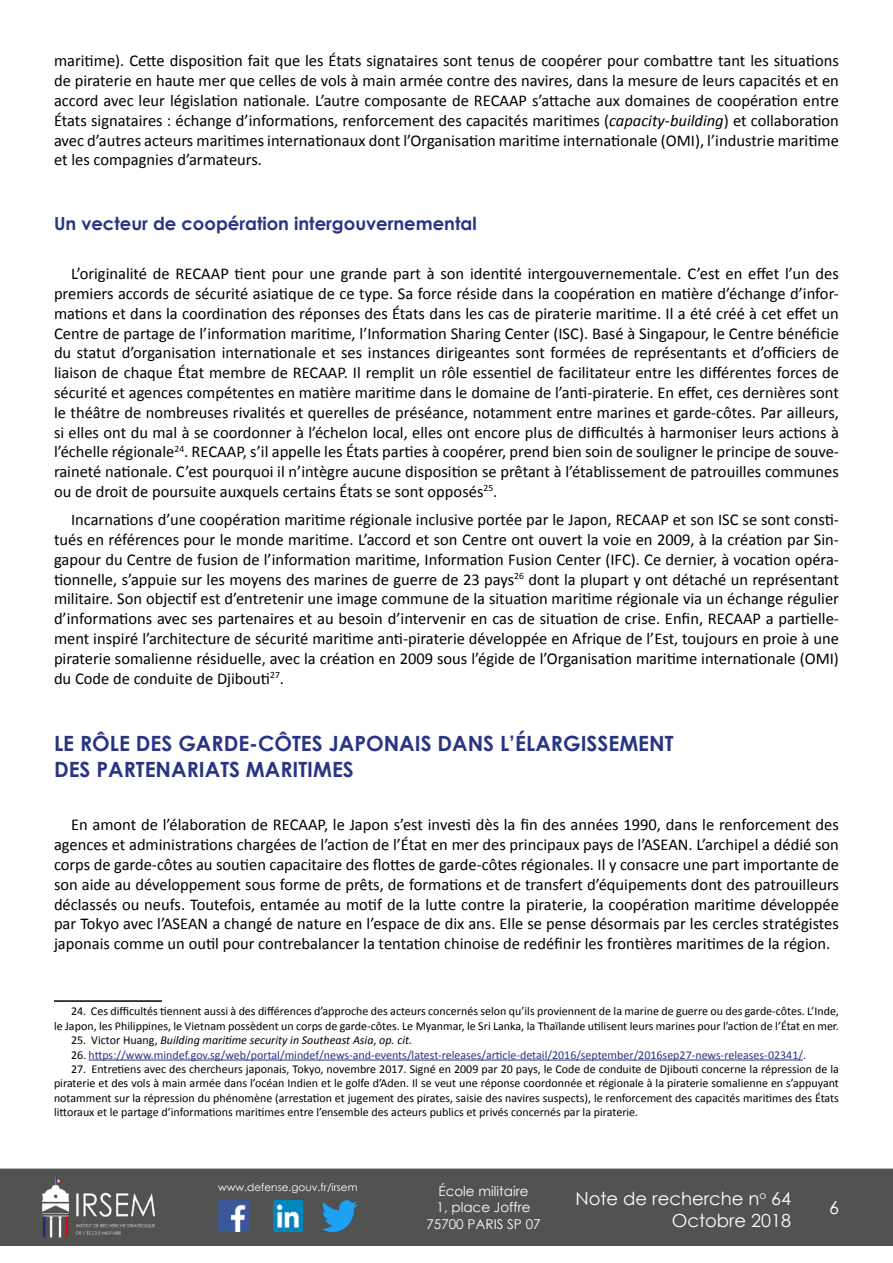
<style>
.page{position:relative;width:893px;height:1263px;background:#fff}
.page>*{position:absolute;margin:0;border:0;box-sizing:border-box;transform-origin:0 0}
.t1{font:700 21px/25.2px "Century Gothic";color:#283583}
.t2{font:700 18px "Century Gothic";color:#283583}
.t3{font:18px/21.6px "Century Gothic";color:#fff;text-align:right}
.t4{font:16.5px/19.8px "Calibri";color:#000;text-align:justify}
.t5{font:13.5px/16.2px "Century Gothic";color:#fff;text-align:center}
.t6{font:12px/14.4px "Calibri";color:#000;text-align:right}
.t7{font:12px "Calibri";color:#283583}
.t8{font:italic 12px "Calibri";color:#000}
.t9{font:10.5px "Century Gothic";color:#fff}
.s1{font-style:italic}
.s2{font-style:normal}
.s3{color:#000}
</style>
<div class="page">
<div style="left:0;top:1168px;width:893px;height:78px;background:#525251;border:2px solid #525251"></div>
<img style="left:39px;top:1169px;width:117px;height:76px">
<img style="left:322px;top:1200px;width:36px;height:32px">
<img style="left:218px;top:1200px;width:31px;height:32px">
<img style="left:274px;top:1200px;width:28px;height:32px">
<hr style="left:54px;top:1000px;width:108px;height:2px;background:#000">
<hr style="left:89px;top:1060px;width:714px;height:1px;background:#283583">
<p class="t4" style="left:54px;top:51px;width:786px">maritime). Cette disposition fait que les États signataires sont tenus de coopérer pour combattre tant les situations de piraterie en haute mer que celles de vols à main armée contre des navires, dans la mesure de leurs capacités et en accord avec leur législation nationale. L’autre composante de RECAAP s’attache aux domaines de coopération entre États signataires : échange d’informations, renforcement des capacités maritimes (<span class="s1">capacity-building</span>) et collaboration avec d’autres acteurs maritimes internationaux dont l’Organisation maritime internationale (OMI), l’industrie maritime et les compagnies d’armateurs.</p>
<p class="t2" style="left:54px;top:209px;width:424px">Un vecteur de coopération intergouvernemental</p>
<p class="t4" style="left:54px;top:264px;width:786px;text-indent:17px">L’originalité de RECAAP tient pour une grande part à son identité intergouvernementale. C’est en effet l’un des premiers accords de sécurité asiatique de ce type. Sa force réside dans la coopération en matière d’échange d’infor&shy;mations et dans la coordination des réponses des États dans les cas de piraterie maritime. Il a été créé à cet effet un Centre de partage de l’information maritime, l’Information Sharing Center (ISC). Basé à Singapour, le Centre bénéficie du statut d’organisation internationale et ses instances dirigeantes sont formées de représentants et d’officiers de liaison de chaque État membre de RECAAP. Il remplit un rôle essentiel de facilitateur entre les différentes forces de sécurité et agences compétentes en matière maritime dans le domaine de l’anti-piraterie. En effet, ces dernières sont le théâtre de nombreuses rivalités et querelles de préséance, notamment entre marines et garde-côtes. Par ailleurs, si elles ont du mal à se coordonner à l’échelon local, elles ont encore plus de difficultés à harmoniser leurs actions à l’échelle régionale<sup>24</sup>. RECAAP, s’il appelle les États parties à coopérer, prend bien soin de souligner le principe de souve&shy;raineté nationale. C’est pourquoi il n’intègre aucune disposition se prêtant à l’établissement de patrouilles communes ou de droit de poursuite auxquels certains États se sont opposés<sup>25</sup>.</p>
<p class="t4" style="left:54px;top:510px;width:786px;text-indent:17px">Incarnations d’une coopération maritime régionale inclusive portée par le Japon, RECAAP et son ISC se sont consti&shy;tués en références pour le monde maritime. L’accord et son Centre ont ouvert la voie en 2009, à la création par Sin&shy;gapour du Centre de fusion de l’information maritime, Information Fusion Center (IFC). Ce dernier, à vocation opéra&shy;tionnelle, s’appuie sur les moyens des marines de guerre de 23 pays<sup>26</sup> dont la plupart y ont détaché un représentant militaire. Son objectif est d’entretenir une image commune de la situation maritime régionale via un échange régulier d’informations avec ses partenaires et au besoin d’intervenir en cas de situation de crise. Enfin, RECAAP a partielle&shy;ment inspiré l’architecture de sécurité maritime anti-piraterie développée en Afrique de l’Est, toujours en proie à une piraterie somalienne résiduelle, avec la création en 2009 sous l’égide de l’Organisation maritime internationale (OMI) du Code de conduite de Djibouti<sup>27</sup>.</p>
<p class="t1" style="left:54px;top:730px;width:621px">LE RÔLE DES GARDE-CÔTES JAPONAIS DANS L’ÉLARGISSEMENT<br>DES PARTENARIATS MARITIMES</p>
<p class="t4" style="left:54px;top:815px;width:786px;text-indent:17px">En amont de l’élaboration de RECAAP, le Japon s’est investi dès la fin des années 1990, dans le renforcement des agences et administrations chargées de l’action de l’État en mer des principaux pays de l’ASEAN. L’archipel a dédié son corps de garde-côtes au soutien capacitaire des flottes de garde-côtes régionales. Il y consacre une part importante de son aide au développement sous forme de prêts, de formations et de transfert d’équipements dont des patrouilleurs déclassés ou neufs. Toutefois, entamée au motif de la lutte contre la piraterie, la coopération maritime développée par Tokyo avec l’ASEAN a changé de nature en l’espace de dix ans. Elle se pense désormais par les cercles stratégistes japonais comme un outil pour contrebalancer la tentation chinoise de redéfinir les frontières maritimes de la région.</p>
<p class="t6" style="left:54px;top:1004px;width:786px">24. Ces difficultés tiennent aussi à des différences d’approche des acteurs concernés selon qu’ils proviennent de la marine de guerre ou des garde-côtes. L’Inde,<br>le Japon, les Philippines, le Vietnam possèdent un corps de garde-côtes. Le Myanmar, le Sri Lanka, la Thaïlande utilisent leurs marines pour l’action de l’État en mer.</p>
<p class="t8" style="left:71px;top:1032px;width:343px"><span class="s2">25. Victor Huang,</span> Building maritime security in Southeast Asia<span class="s2">,</span> op. cit.</p>
<p class="t7" style="left:71px;top:1047px;width:736px"><span class="s3">26.</span> https://www.mindef.gov.sg/web/portal/mindef/news-and-events/latest-releases/article-detail/2016/september/2016sep27-news-releases-02341/<span class="s3">.</span></p>
<p class="t6" style="left:54px;top:1062px;width:786px;text-align:justify;text-indent:17px">27. Entretiens avec des chercheurs japonais, Tokyo, novembre 2017. Signé en 2009 par 20 pays, le Code de conduite de Djibouti concerne la répression de la piraterie et des vols à main armée dans l’océan Indien et le golfe d’Aden. Il se veut une réponse coordonnée et régionale à la piraterie somalienne en s’appuyant notamment sur la répression du phénomène (arrestation et jugement des pirates, saisie des navires suspects), le renforcement des capacités maritimes des États littoraux et le partage d’informations maritimes entre l’ensemble des acteurs publics et privés concernés par la piraterie.</p>
<p class="t9" style="left:218px;top:1179px;width:141px">www.defense.gouv.fr/irsem</p>
<p class="t5" style="left:426px;top:1183px;width:116px">École militaire<br>1, place Joffre<br>75700 PARIS SP 07</p>
<p class="t3" style="left:575px;top:1187px;width:217px">Note de recherche n<sup>o</sup> 64<br>Octobre 2018</p>
<p class="t3" style="left:829px;top:1196px;width:11px">6</p>
</div>
